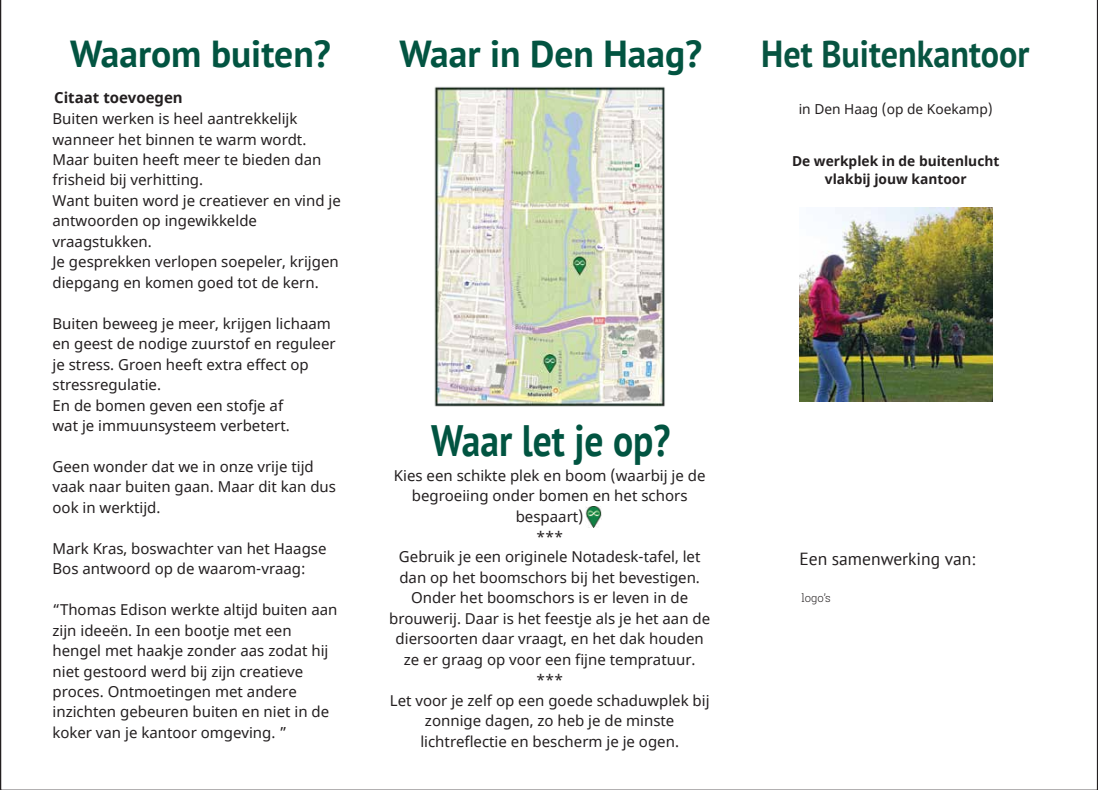
<style>
.page{position:relative;width:1098px;height:790px;background:#fff}
.page>*{position:absolute;margin:0;border:0;box-sizing:border-box;transform-origin:0 0}
.t1{font:700 43.75px "PT Sans";color:#015441;scale:.86 1}
.t2{font:700 37.5px "PT Sans";color:#025441}
.t3{font:700 37.5px "PT Sans";color:#075441;scale:.91 1}
.t4{font:17.5px "PT Sans";color:#231f20}
.t5{font:15px/20.4px "Noto Sans";color:#231f20}
.t6{font:700 15px "Noto Sans";color:#231f20}
.t7{font:700 13.75px/17.5px "Noto Sans";color:#231f20;text-align:center}
.t8{font:13.75px "Noto Sans";color:#231f20}
.t9{font:300 11.25px "Roboto Slab";color:#231f20}
</style>
<div class="page">
<img style="left:434px;top:86px;width:231px;height:321px">
<img style="left:799px;top:208px;width:193px;height:193px">
<img style="left:585px;top:506px;width:16px;height:21px">
<h2 class="t2" style="left:70px;top:29px;width:262px">Waarom buiten?</h2>
<h2 class="t2" style="left:399px;top:29px;width:304px">Waar in Den Haag?</h2>
<p class="t6" style="left:54px;top:87px;width:130px">Citaat toevoegen</p>
<p class="t5" style="left:52px;top:109px;width:290px">Buiten werken is heel aantrekkelijk wanneer het binnen te warm wordt.<br>Maar buiten heeft meer te bieden dan frisheid bij verhitting.<br>Want buiten word je creatiever en vind je antwoorden op ingewikkelde vraagstukken.<br>Je gesprekken verlopen soepeler, krijgen diepgang en komen goed tot de kern.</p>
<p class="t5" style="left:52px;top:313px;width:285px">Buiten beweeg je meer, krijgen lichaam en geest de nodige zuurstof en reguleer je stress. Groen heeft extra effect op stressregulatie.<br>En de bomen geven een stofje af<br>wat je immuunsysteem verbetert.</p>
<p class="t5" style="left:52px;top:456px;width:285px">Geen wonder dat we in onze vrije tijd vaak naar buiten gaan. Maar dit kan dus ook in werktijd.</p>
<p class="t5" style="left:52px;top:538px;width:275px">Mark Kras, boswachter van het Haagse<br>Bos antwoord op de waarom-vraag:</p>
<p class="t5" style="left:52px;top:599px;width:286px">“Thomas Edison werkte altijd buiten aan zijn ideeën. In een bootje met een hengel met haakje zonder aas zodat hij niet gestoord werd bij zijn creatieve proces. Ontmoetingen met andere inzichten gebeuren buiten en niet in de koker van je kantoor omgeving. ”</p>
<h1 class="t1" style="left:431px;top:411px;width:279px">Waar let je op?</h1>
<p class="t5" style="left:389px;top:465px;width:322px;text-align:center">Kies een schikte plek en boom (waarbij je de begroeiing onder bomen en het schors bespaart)<br>***<br>Gebruik je een originele Notadesk-tafel, let dan op het boomschors bij het bevestigen.<br>Onder het boomschors is er leven in de brouwerij. Daar is het feestje als je het aan de diersoorten daar vraagt, en het dak houden ze er graag op voor een fijne tempratuur. ***<br>Let voor je zelf op een goede schaduwplek bij zonnige dagen, zo heb je de minste lichtreflectie en bescherm je je ogen.</p>
<h2 class="t3" style="left:761px;top:29px;width:296px">Het Buitenkantoor</h2>
<p class="t8" style="left:798px;top:99px;width:195px">in Den Haag (op de Koekamp)</p>
<p class="t7" style="left:792px;top:153px;width:209px">De werkplek in de buitenlucht vlakbij jouw kantoor</p>
<p class="t4" style="left:799px;top:547px;width:177px">Een samenwerking van:</p>
<p class="t9" style="left:801px;top:589px;width:31px">logo’s</p>
</div>
